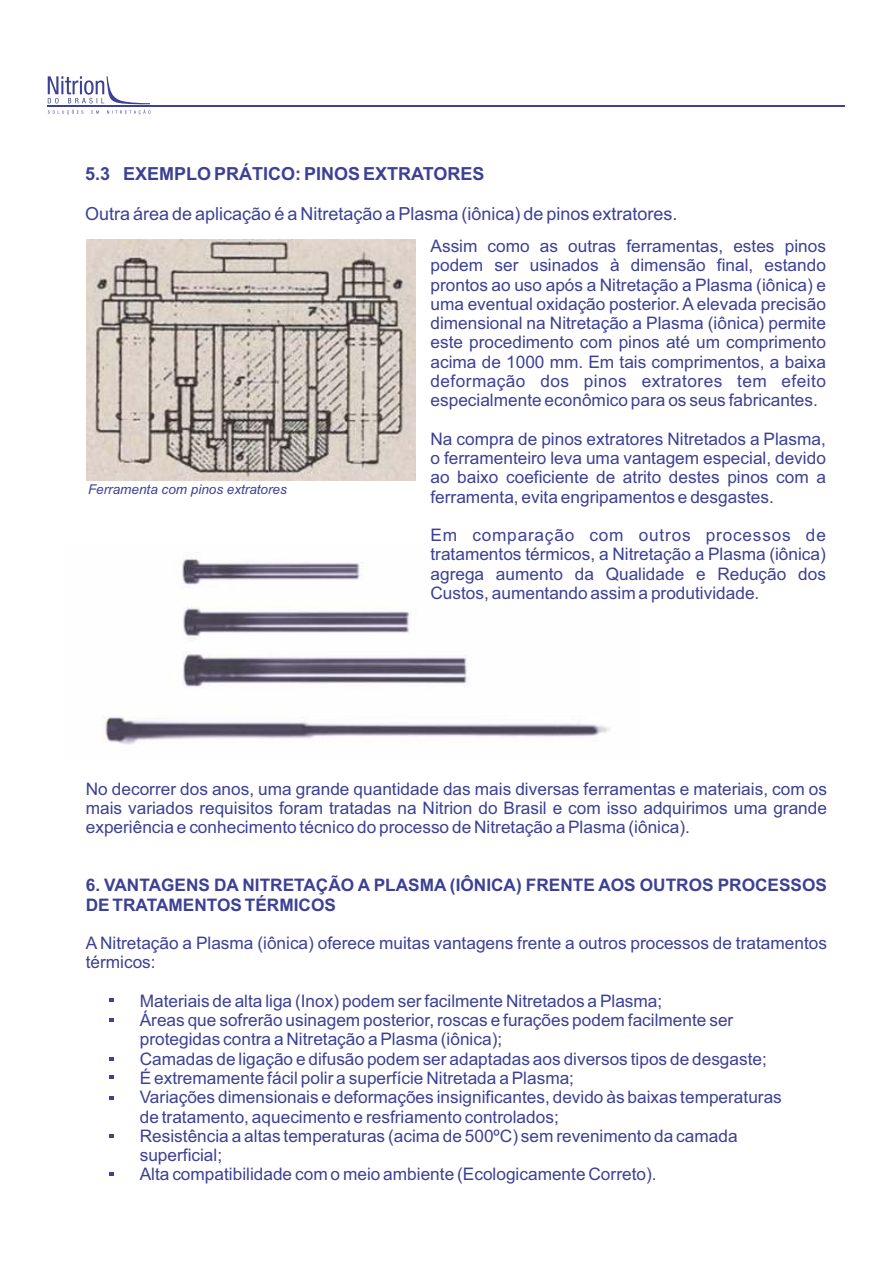
<style>
.page{position:relative;width:893px;height:1263px;background:#fff}
.page>*{position:absolute;margin:0;border:0;box-sizing:border-box;transform-origin:0 0}
.t1{font:18px "Arial";color:#3d4094}
.t2{font:700 18px "Arial";color:#3d4094}
.t3{font:17.25px/19.2px "Arial";color:#3d4094;text-align:justify}
.t4{font:700 17.25px/19.2px "Arial";color:#3d4094}
.t5{font:italic 13.5px "Arial";color:#3d4094}
</style>
<div class="page">
<img style="left:86px;top:240px;width:329px;height:241px">
<img style="left:102px;top:558px;width:508px;height:187px">
<svg style="left:110px;top:998px;width:4px;height:4px"></svg>
<svg style="left:110px;top:1018px;width:4px;height:4px"></svg>
<svg style="left:110px;top:1057px;width:4px;height:4px"></svg>
<svg style="left:110px;top:1075px;width:4px;height:4px"></svg>
<svg style="left:110px;top:1096px;width:4px;height:4px"></svg>
<svg style="left:110px;top:1134px;width:4px;height:4px"></svg>
<svg style="left:110px;top:1172px;width:4px;height:4px"></svg>
<hr style="left:48px;top:105px;width:797px;height:2px;background:#3d4094">
<svg style="left:48px;top:110px;width:102px;height:5px"></svg>
<svg style="left:48px;top:76px;width:102px;height:28px"></svg>
<p class="t2" style="left:85px;top:166px;width:401px">5.3 EXEMPLO PRÁTICO: PINOS EXTRATORES</p>
<p class="t1" style="left:85px;top:207px;width:594px">Outra área de aplicação é a Nitretação a Plasma (iônica) de pinos extratores.</p>
<p class="t5" style="left:88px;top:484px;width:200px">Ferramenta com pinos extratores</p>
<p class="t3" style="left:430px;top:238px;width:397px">Assim como as outras ferramentas, estes pinos podem ser usinados à dimensão final, estando prontos ao uso após a Nitretação a Plasma (iônica) e uma eventual oxidação posterior. Aelevada precisão dimensional na Nitretação a Plasma (iônica) permite este procedimento com pinos até um comprimento acima de 1000 mm. Em tais comprimentos, a baixa deformação dos pinos extratores tem efeito especialmente econômico para os seus fabricantes.</p>
<p class="t3" style="left:430px;top:431px;width:397px">Na compra de pinos extratores Nitretados a Plasma, o ferramenteiro leva uma vantagem especial, devido ao baixo coeficiente de atrito destes pinos com a ferramenta, evita engripamentos e desgastes.</p>
<p class="t3" style="left:430px;top:527px;width:397px">Em comparação com outros processos de tratamentos térmicos, a Nitretação a Plasma (iônica) agrega aumento da Qualidade e Redução dos Custos, aumentando assim a produtividade.</p>
<p class="t3" style="left:86px;top:781px;width:743px">No decorrer dos anos, uma grande quantidade das mais diversas ferramentas e materiais, com os mais variados requisitos foram tratadas na Nitrion do Brasil e com isso adquirimos uma grande experiência e conhecimento técnico do processo de Nitretação a Plasma (iônica).</p>
<p class="t4" style="left:86px;top:877px;width:743px">6. VANTAGENS DA NITRETAÇÃO A PLASMA (IÔNICA) FRENTE AOS OUTROS PROCESSOS<br>DE TRATAMENTOS TÉRMICOS</p>
<p class="t3" style="left:86px;top:935px;width:743px">A Nitretação a Plasma (iônica) oferece muitas vantagens frente a outros processos de tratamentos térmicos:</p>
<p class="t3" style="left:140px;top:993px;width:644px;text-align:left">Materiais de alta liga (Inox) podem ser facilmente Nitretados a Plasma;<br>Áreas que sofrerão usinagem posterior, roscas e furações podem facilmente ser protegidas contra a Nitretação a Plasma (iônica);<br>Camadas de ligação e difusão podem ser adaptadas aos diversos tipos de desgaste; É extremamente fácil polir a superfície Nitretada a Plasma;<br>Variações dimensionais e deformações insignificantes, devido às baixas temperaturas de tratamento, aquecimento e resfriamento controlados;<br>Resistência a altas temperaturas (acima de 500ºC) sem revenimento da camada superficial;<br>Alta compatibilidade com o meio ambiente (Ecologicamente Correto).</p>
</div>
